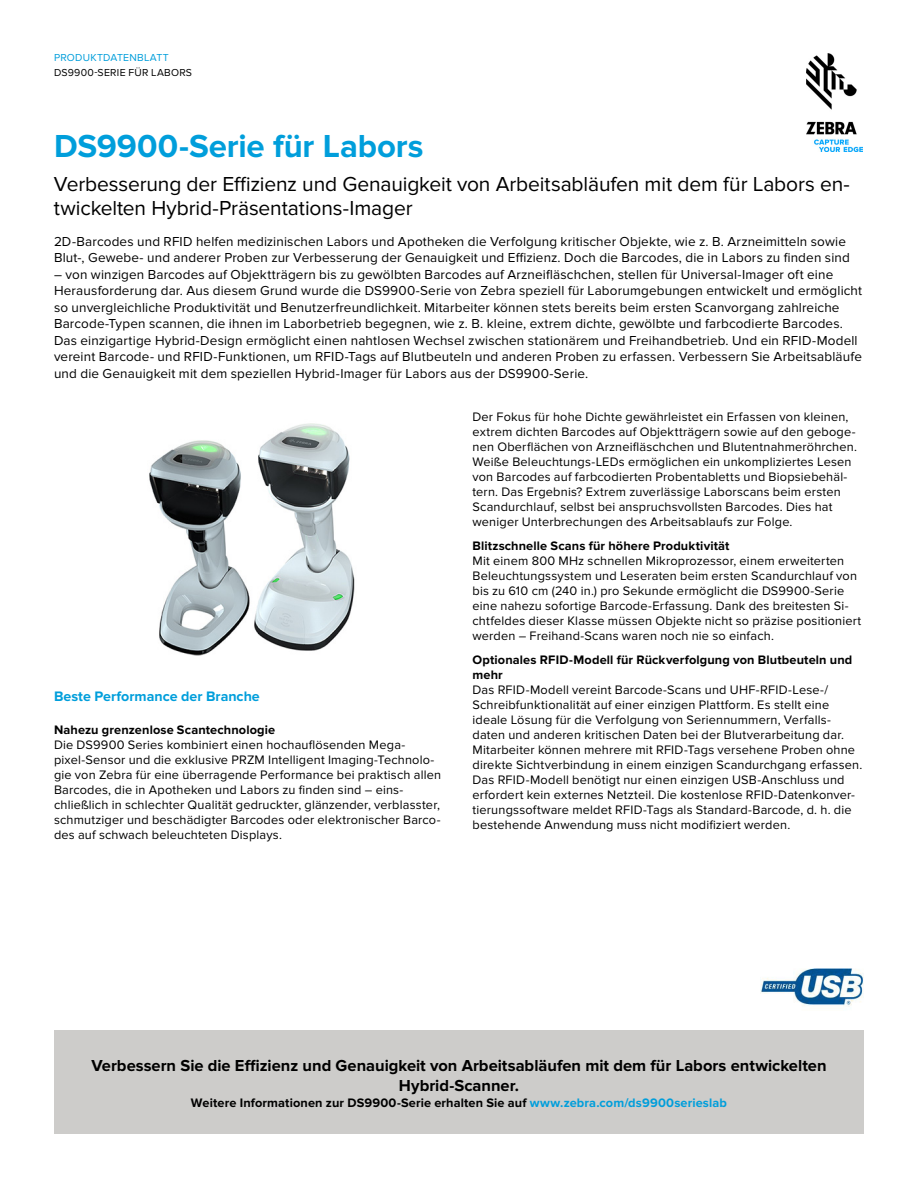
<style>
.page{position:relative;width:918px;height:1188px;background:#fff}
.page>*{position:absolute;margin:0;border:0;box-sizing:border-box;transform-origin:0 0}
.t1{font:700 33px "Proxima Nova";letter-spacing:-.005em;color:#009edb}
.t2{font:21px/24px "Proxima Nova";letter-spacing:-.005em;color:#000}
.t3{font:700 16.5px/20.2px "Proxima Nova";color:#000;text-align:center}
.t4{font:700 14.25px "Proxima Nova";color:#009edb}
.t5{font:13.5px/16.5px "Proxima Nova";letter-spacing:.01em;color:#000}
.t6{font:12.75px/15px "Proxima Nova";letter-spacing:.015em;color:#000}
.t7{font:700 12.75px/15px "Proxima Nova";letter-spacing:.01em;color:#000}
.t8{font:10.5px "Proxima Nova";letter-spacing:.025em;color:#000}
.t9{font:10.5px "Proxima Nova";letter-spacing:.025em;color:#009edb}
.s1{color:#009edb}
</style>
<div class="page">
<img style="left:806px;top:54px;width:56px;height:97px">
<div style="left:54px;top:1031px;width:810px;height:103px;background:#cdccca"></div>
<img style="left:761px;top:968px;width:103px;height:39px">
<img style="left:149px;top:423px;width:206px;height:233px">
<p class="t9" style="left:54px;top:52px;width:116px">PRODUKTDATENBLATT</p>
<p class="t8" style="left:54px;top:66px;width:140px">DS9900-SERIE FÜR LABORS</p>
<h1 class="t1" style="left:54px;top:127px;width:371px">DS9900-Serie für Labors</h1>
<h2 class="t2" style="left:54px;top:173px;width:797px">Verbesserung der Effizienz und Genauigkeit von Arbeitsabläufen mit dem für Labors en&shy;twickelten Hybrid-Präsentations-Imager</h2>
<p class="t5" style="left:54px;top:233px;width:797px">2D-Barcodes und RFID helfen medizinischen Labors und Apotheken die Verfolgung kritischer Objekte, wie z. B. Arzneimitteln sowie<br>Blut-, Gewebe- und anderer Proben zur Verbesserung der Genauigkeit und Effizienz. Doch die Barcodes, die in Labors zu finden sind</p>
<p class="t5" style="left:54px;top:266px;width:810px">– von winzigen Barcodes auf Objektträgern bis zu gewölbten Barcodes auf Arzneifläschchen, stellen für Universal-Imager oft eine Herausforderung dar. Aus diesem Grund wurde die DS9900-Serie von Zebra speziell für Laborumgebungen entwickelt und ermöglicht so unvergleichliche Produktivität und Benutzerfreundlichkeit. Mitarbeiter können stets bereits beim ersten Scanvorgang zahlreiche Barcode-Typen scannen, die ihnen im Laborbetrieb begegnen, wie z. B. kleine, extrem dichte, gewölbte und farbcodierte Barcodes.<br>Das einzigartige Hybrid-Design ermöglicht einen nahtlosen Wechsel zwischen stationärem und Freihandbetrieb. Und ein RFID-Modell vereint Barcode- und RFID-Funktionen, um RFID-Tags auf Blutbeuteln und anderen Proben zu erfassen. Verbessern Sie Arbeitsabläufe und die Genauigkeit mit dem speziellen Hybrid-Imager für Labors aus der DS9900-Serie.</p>
<p class="t4" style="left:54px;top:688px;width:207px">Beste Performance der Branche</p>
<p class="t7" style="left:54px;top:722px;width:223px">Nahezu grenzenlose Scantechnologie</p>
<p class="t6" style="left:54px;top:737px;width:389px">Die DS9900 Series kombiniert einen hochauflösenden Mega&shy;pixel-Sensor und die exklusive PRZM Intelligent Imaging-Technolo&shy;gie von Zebra für eine überragende Performance bei praktisch allen Barcodes, die in Apotheken und Labors zu finden sind – eins&shy;chließlich in schlechter Qualität gedruckter, glänzender, verblasster, schmutziger und beschädigter Barcodes oder elektronischer Barco&shy;des auf schwach beleuchteten Displays.</p>
<p class="t6" style="left:472px;top:410px;width:386px">Der Fokus für hohe Dichte gewährleistet ein Erfassen von kleinen, extrem dichten Barcodes auf Objektträgern sowie auf den geboge&shy;nen Oberflächen von Arzneifläschchen und Blutentnahmeröhrchen.<br>Weiße Beleuchtungs-LEDs ermöglichen ein unkompliziertes Lesen von Barcodes auf farbcodierten Probentabletts und Biopsiebehäl&shy;tern. Das Ergebnis? Extrem zuverlässige Laborscans beim ersten Scandurchlauf, selbst bei anspruchsvollsten Barcodes. Dies hat weniger Unterbrechungen des Arbeitsablaufs zur Folge.</p>
<p class="t7" style="left:472px;top:539px;width:259px">Blitzschnelle Scans für höhere Produktivität</p>
<p class="t6" style="left:472px;top:554px;width:390px">Mit einem 800 MHz schnellen Mikroprozessor, einem erweiterten Beleuchtungssystem und Leseraten beim ersten Scandurchlauf von bis zu 610 cm (240 in.) pro Sekunde ermöglicht die DS9900-Serie eine nahezu sofortige Barcode-Erfassung. Dank des breitesten Si&shy;chtfeldes dieser Klasse müssen Objekte nicht so präzise positioniert werden – Freihand-Scans waren noch nie so einfach.</p>
<p class="t7" style="left:472px;top:653px;width:381px">Optionales RFID-Modell für Rückverfolgung von Blutbeuteln und mehr</p>
<p class="t6" style="left:472px;top:683px;width:391px">Das RFID-Modell vereint Barcode-Scans und UHF-RFID-Lese-/ Schreibfunktionalität auf einer einzigen Plattform. Es stellt eine ideale Lösung für die Verfolgung von Seriennummern, Verfalls&shy;daten und anderen kritischen Daten bei der Blutverarbeitung dar.<br>Mitarbeiter können mehrere mit RFID-Tags versehene Proben ohne direkte Sichtverbindung in einem einzigen Scandurchgang erfassen.<br>Das RFID-Modell benötigt nur einen einzigen USB-Anschluss und erfordert kein externes Netzteil. Die kostenlose RFID-Datenkonver&shy;tierungssoftware meldet RFID-Tags als Standard-Barcode, d. h. die bestehende Anwendung muss nicht modifiziert werden.</p>
<p class="t3" style="left:91px;top:1056px;width:737px">Verbessern Sie die Effizienz und Genauigkeit von Arbeitsabläufen mit dem für Labors entwickelten<br>Hybrid-Scanner.</p>
<p class="t7" style="left:191px;top:1095px;width:538px">Weitere Informationen zur DS9900-Serie erhalten Sie auf <span class="s1">www.zebra.com/ds9900serieslab</span></p>
</div>
